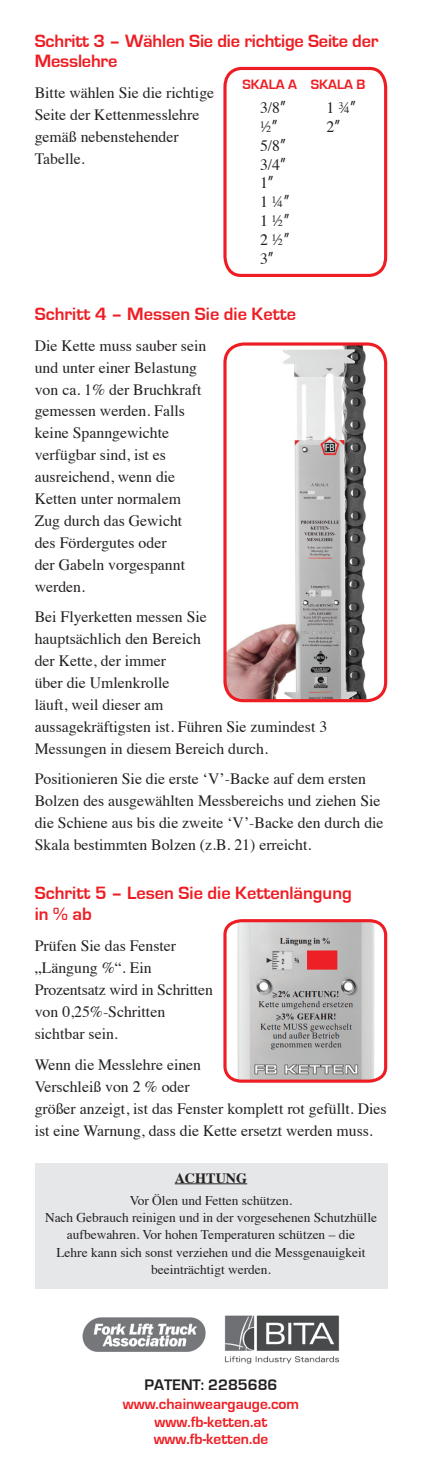
<style>
.page{position:relative;width:422px;height:1474px;background:#fff}
.page>*{position:absolute;margin:0;border:0;box-sizing:border-box;transform-origin:0 0}
.t1{font:700 18.38px/20.5px "Eurostile";color:#ee1d23}
.t2{font:15.75px/21.9px "Times";color:#231f20}
.t3{font:700 15.75px "Eurostile";color:#231f20}
.t4{font:700 15.4px/17.5px "Eurostile";color:#ee1d23;text-align:center}
.t5{font:700 14.17px "Times";color:#231f20}
.t6{font:700 14px "Eurostile";color:#ee1d23}
.t7{font:13.47px/17.3px "Times";color:#231f20;text-align:center}
.s1{font-family:"Futura";font-weight:500;font-stretch:condensed}
</style>
<div class="page">
<div style="left:35px;top:1163px;width:352px;height:125px;background:#e6e7e9"></div>
<hr style="left:175px;top:1183px;width:72px;height:1px;background:#231f20">
<img style="left:227px;top:344px;width:158px;height:356px">
<div style="left:223px;top:342px;width:164px;height:360px;border:3px solid #ee1d23;border-radius:19px"></div>
<svg style="left:223px;top:919px;width:165px;height:164px"></svg>
<svg style="left:223px;top:66px;width:165px;height:211px"></svg>
<img style="left:82px;top:1317px;width:124px;height:35px">
<img style="left:224px;top:1315px;width:115px;height:47px">
<p class="t1" style="left:35px;top:31px;width:345px">Schritt 3 – Wählen Sie die richtige Seite der<br>Messlehre</p>
<p class="t2" style="left:35px;top:81px;width:181px">Bitte wählen Sie die richtige<br>Seite der Kettenmesslehre gemäß nebenstehender<br>Tabelle.</p>
<p class="t6" style="left:242px;top:77px;width:124px">SKALA A SKALA B</p>
<p class="t2" style="left:260px;top:95px;width:27px">3/8<span class="s1">”</span></p>
<p class="t2" style="left:326px;top:95px;width:31px">1 ¾<span class="s1">”</span></p>
<p class="t2" style="left:260px;top:114px;width:19px">½<span class="s1">”</span></p>
<p class="t2" style="left:326px;top:114px;width:15px">2<span class="s1">”</span></p>
<p class="t2" style="left:260px;top:135px;width:31px;line-height:18.9px">5/8<span class="s1">”<br></span>3/4<span class="s1">”<br></span>1<span class="s1">”<br></span>1 ¼<span class="s1">”<br></span>1 ½<span class="s1">”<br></span>2 ½<span class="s1">”<br></span>3<span class="s1">”</span></p>
<p class="t1" style="left:35px;top:304px;width:263px">Schritt 4 – Messen Sie die Kette</p>
<p class="t2" style="left:35px;top:333px;width:173px">Die Kette muss sauber sein und unter einer Belastung von ca. 1% der Bruchkraft gemessen werden. Falls keine Spanngewichte verfügbar sind, ist es ausreichend, wenn die<br>Ketten unter normalem<br>Zug durch das Gewicht des Fördergutes oder<br>der Gabeln vorgespannt werden.</p>
<p class="t2" style="left:35px;top:604px;width:294px">Bei Flyerketten messen Sie<br>hauptsächlich den Bereich<br>der Kette, der immer<br>über die Umlenkrolle<br>läuft, weil dieser am<br>aussagekräftigsten ist. Führen Sie zumindest 3<br>Messungen in diesem Bereich durch.</p>
<p class="t2" style="left:35px;top:767px;width:350px">Positionieren Sie die erste ‘V’-Backe auf dem ersten Bolzen des ausgewählten Messbereichs und ziehen Sie die Schiene aus bis die zweite ‘V’-Backe den durch die Skala bestimmten Bolzen (z.B. 21) erreicht.</p>
<p class="t1" style="left:35px;top:883px;width:318px">Schritt 5 – Lesen Sie die Kettenlängung in % ab</p>
<p class="t2" style="left:35px;top:933px;width:180px">Prüfen Sie das Fenster „Längung %“. Ein<br>Prozentsatz wird in Schritten von 0,25%-Schritten sichtbar sein.</p>
<p class="t2" style="left:35px;top:1052px;width:353px">Wenn die Messlehre einen<br>Verschleiß von 2 % oder<br>größer anzeigt, ist das Fenster komplett rot gefüllt. Dies ist eine Warnung, dass die Kette ersetzt werden muss.</p>
<p class="t5" style="left:175px;top:1164px;width:74px">ACHTUNG</p>
<p class="t7" style="left:45px;top:1190px;width:333px">Vor Ölen und Fetten schützen.<br>Nach Gebrauch reinigen und in der vorgesehenen Schutzhülle aufbewahren. Vor hohen Temperaturen schützen – die<br>Lehre kann sich sonst verziehen und die Messgenauigkeit beeinträchtigt werden.</p>
<p class="t3" style="left:144px;top:1376px;width:134px">PATENT: 2285686</p>
<p class="t4" style="left:123px;top:1395px;width:178px">www.chainweargauge.com www.fb-ketten.at www.fb-ketten.de</p>
</div>
